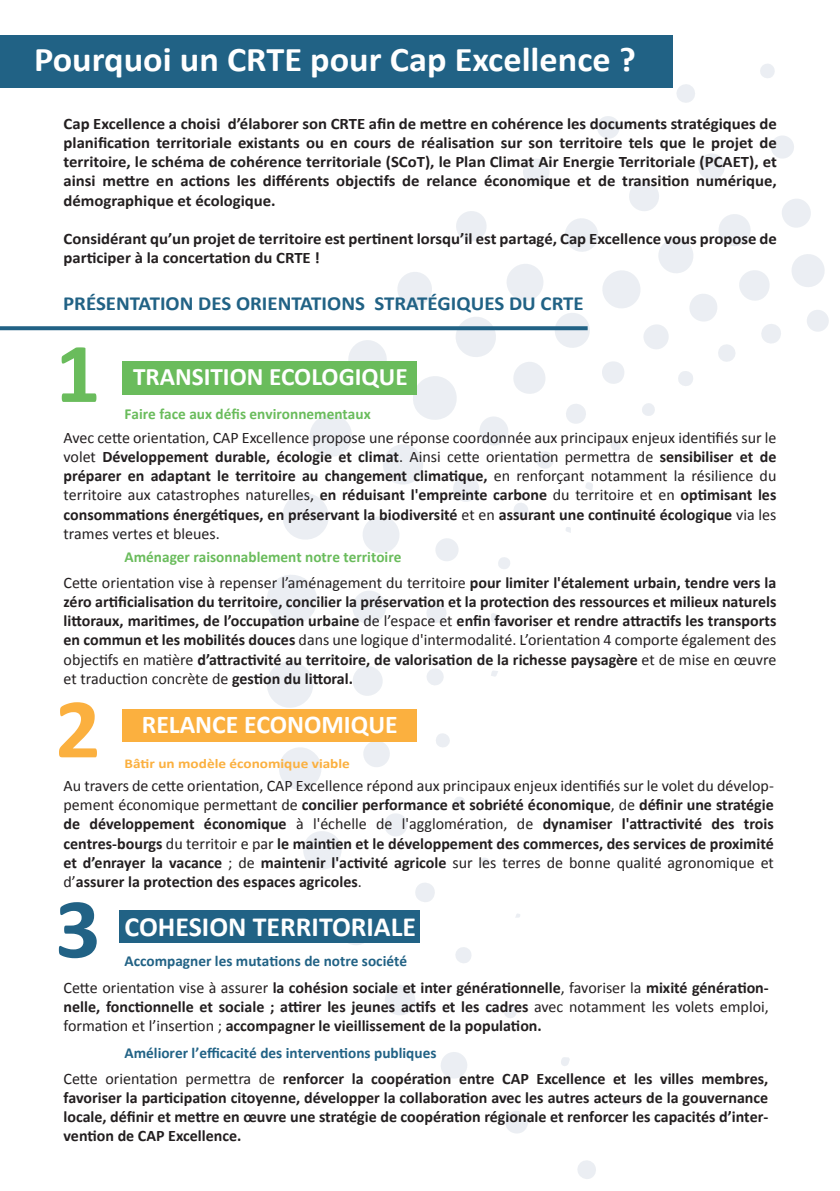
<style>
.page{position:relative;width:840px;height:1191px;background:#fff}
.page>*{position:absolute;margin:0;border:0;box-sizing:border-box;transform-origin:0 0}
.t1{font:700 85.6px "Calibri";color:#6abc5c;scale:1.04 1}
.t2{font:700 85.6px "Calibri";color:#fbb03f;scale:1.04 1}
.t3{font:700 85.6px "Calibri";color:#216285;scale:1.04 1}
.t4{font:700 34.8px "Calibri";color:#fff;scale:1.04 1}
.t5{font:700 27.8px "Calibri";color:#fff}
.t6{font:700 25.6px "Calibri";color:#fff}
.t7{font:700 25.2px "Calibri";color:#fff}
.t8{font:700 20px "Calibri";color:#216285;scale:1.04 1}
.t9{font:700 16px/19.2px "Calibri";color:#231f20;text-align:justify}
.t10{font:700 16px/19.2px "Calibri";color:#231f20;text-align:justify;scale:1.04 1}
.t11{font:16px/19.2px "Calibri";color:#231f20;text-align:justify}
.t12{font:700 15.2px "Calibri";color:#216285}
.t13{font:700 15.2px "Calibri";color:#6abc5c}
.t14{font:700 13.4px "Calibri";color:#fbb03f;scale:1.13 1}
.s1{font-weight:700}
.s2{font-weight:400}
</style>
<div class="page">
<svg style="left:267px;top:575px;width:50px;height:50px"></svg>
<svg style="left:282px;top:493px;width:47px;height:47px"></svg>
<svg style="left:267px;top:661px;width:46px;height:47px"></svg>
<svg style="left:409px;top:376px;width:48px;height:44px"></svg>
<svg style="left:310px;top:414px;width:42px;height:43px"></svg>
<svg style="left:279px;top:747px;width:42px;height:43px"></svg>
<svg style="left:452px;top:317px;width:46px;height:40px"></svg>
<svg style="left:383px;top:444px;width:40px;height:41px"></svg>
<svg style="left:303px;top:831px;width:39px;height:39px"></svg>
<svg style="left:348px;top:340px;width:39px;height:21px"></svg>
<svg style="left:602px;top:270px;width:38px;height:38px"></svg>
<svg style="left:363px;top:516px;width:36px;height:37px"></svg>
<svg style="left:507px;top:264px;width:36px;height:37px"></svg>
<svg style="left:552px;top:313px;width:38px;height:35px"></svg>
<svg style="left:658px;top:238px;width:35px;height:35px"></svg>
<svg style="left:348px;top:943px;width:16px;height:2px"></svg>
<svg style="left:397px;top:272px;width:35px;height:34px"></svg>
<svg style="left:565px;top:218px;width:33px;height:34px"></svg>
<svg style="left:352px;top:591px;width:34px;height:33px"></svg>
<svg style="left:792px;top:254px;width:33px;height:33px"></svg>
<svg style="left:513px;top:362px;width:32px;height:32px"></svg>
<svg style="left:719px;top:214px;width:32px;height:32px"></svg>
<svg style="left:385px;top:985px;width:30px;height:30px"></svg>
<svg style="left:739px;top:270px;width:31px;height:31px"></svg>
<svg style="left:456px;top:211px;width:31px;height:31px"></svg>
<svg style="left:629px;top:181px;width:30px;height:30px"></svg>
<svg style="left:353px;top:666px;width:30px;height:30px"></svg>
<svg style="left:479px;top:416px;width:29px;height:30px"></svg>
<svg style="left:782px;top:199px;width:29px;height:29px"></svg>
<svg style="left:689px;top:294px;width:28px;height:28px"></svg>
<svg style="left:523px;top:159px;width:27px;height:26px"></svg>
<svg style="left:698px;top:153px;width:27px;height:27px"></svg>
<svg style="left:441px;top:1052px;width:26px;height:27px"></svg>
<svg style="left:363px;top:742px;width:27px;height:25px"></svg>
<svg style="left:453px;top:476px;width:26px;height:26px"></svg>
<svg style="left:643px;top:324px;width:26px;height:25px"></svg>
<svg style="left:435px;top:538px;width:24px;height:23px"></svg>
<svg style="left:384px;top:813px;width:23px;height:23px"></svg>
<svg style="left:771px;top:136px;width:23px;height:23px"></svg>
<svg style="left:597px;top:116px;width:23px;height:23px"></svg>
<svg style="left:505px;top:1111px;width:23px;height:23px"></svg>
<svg style="left:602px;top:361px;width:22px;height:23px"></svg>
<svg style="left:807px;top:310px;width:21px;height:22px"></svg>
<svg style="left:426px;top:603px;width:21px;height:20px"></svg>
<svg style="left:566px;top:404px;width:20px;height:20px"></svg>
<svg style="left:761px;top:324px;width:20px;height:20px"></svg>
<svg style="left:415px;top:883px;width:20px;height:19px"></svg>
<svg style="left:577px;top:1160px;width:19px;height:19px"></svg>
<svg style="left:676px;top:84px;width:19px;height:19px"></svg>
<svg style="left:718px;top:344px;width:18px;height:18px"></svg>
<svg style="left:536px;top:451px;width:18px;height:18px"></svg>
<svg style="left:427px;top:668px;width:17px;height:17px"></svg>
<svg style="left:455px;top:947px;width:17px;height:16px"></svg>
<svg style="left:678px;top:371px;width:15px;height:15px"></svg>
<svg style="left:514px;top:503px;width:14px;height:15px"></svg>
<svg style="left:760px;top:64px;width:15px;height:14px"></svg>
<svg style="left:436px;top:733px;width:14px;height:14px"></svg>
<svg style="left:642px;top:403px;width:13px;height:13px"></svg>
<svg style="left:504px;top:1005px;width:13px;height:13px"></svg>
<svg style="left:498px;top:557px;width:12px;height:12px"></svg>
<svg style="left:454px;top:797px;width:11px;height:11px"></svg>
<svg style="left:611px;top:440px;width:10px;height:11px"></svg>
<svg style="left:491px;top:613px;width:8px;height:10px"></svg>
<svg style="left:561px;top:1057px;width:8px;height:9px"></svg>
<svg style="left:585px;top:482px;width:8px;height:9px"></svg>
<svg style="left:481px;top:858px;width:7px;height:8px"></svg>
<svg style="left:491px;top:671px;width:7px;height:6px"></svg>
<svg style="left:566px;top:527px;width:5px;height:6px"></svg>
<svg style="left:623px;top:1100px;width:5px;height:5px"></svg>
<svg style="left:515px;top:914px;width:5px;height:4px"></svg>
<div style="left:0;top:36px;width:672px;height:52px;background:#216285"></div>
<div style="left:122px;top:361px;width:295px;height:33px;background:#6abc5c"></div>
<div style="left:122px;top:709px;width:295px;height:33px;background:#fbb03f"></div>
<div style="left:120px;top:910px;width:299px;height:33px;background:#216285"></div>
<svg style="left:0;top:326px;width:587px;height:4px;background:#2d6a8b"></svg>
<h2 class="t4" style="left:34px;top:35px;width:580px">Pourquoi un CRTE pour Cap Excellence ?</h2>
<p class="t10" style="left:64px;top:113px;width:687px">Cap Excellence a choisi d’élaborer son CRTE afin de mettre en cohérence les documents stratégiques de planification territoriale existants ou en cours de réalisation sur son territoire tels que le projet de territoire, le schéma de cohérence territoriale (SCoT), le Plan Climat Air Energie Territoriale (PCAET), et ainsi mettre en actions les différents objectifs de relance économique et de transition numérique, démographique et écologique.</p>
<p class="t10" style="left:64px;top:228px;width:687px">Considérant qu’un projet de territoire est pertinent lorsqu’il est partagé, Cap Excellence vous propose de participer à la concertation du CRTE !</p>
<p class="t8" style="left:63px;top:289px;width:502px">PRÉSENTATION DES ORIENTATIONS STRATÉGIQUES DU CRTE</p>
<h1 class="t1" style="left:55px;top:313px;width:45px">1</h1>
<h3 class="t7" style="left:133px;top:359px;width:276px">TRANSITION ECOLOGIQUE</h3>
<p class="t13" style="left:124px;top:403px;width:247px">Faire face aux défis environnementaux</p>
<p class="t11" style="left:64px;top:427px;width:714px">Avec cette orientation, CAP Excellence propose une réponse coordonnée aux principaux enjeux identifiés sur le volet <span class="s1">Développement durable, écologie et climat</span>. Ainsi cette orientation permettra de <span class="s1">sensibiliser et de préparer en adaptant le territoire au changement climatique,</span> en renforçant notamment la résilience du territoire aux catastrophes naturelles, <span class="s1">en réduisant l'empreinte carbone</span> du territoire et en <span class="s1">optimisant les consommations énergétiques, en préservant la biodiversité</span> et en <span class="s1">assurant une continuité écologique</span> via les trames vertes et bleues.</p>
<p class="t13" style="left:124px;top:546px;width:278px">Aménager raisonnablement notre territoire</p>
<p class="t9" style="left:64px;top:572px;width:714px"><span class="s2">Cette orientation vise à repenser l’aménagement du territoire</span> pour limiter l'étalement urbain, tendre vers la zéro artificialisation du territoire, concilier la préservation et la protection des ressources et milieux naturels littoraux, maritimes, de l’occupation urbaine <span class="s2">de l’espace et</span> enfin favoriser et rendre attractifs les transports en commun et les mobilités douces <span class="s2">dans une logique d'intermodalité. L’orientation 4 comporte également des objectifs en matière</span> d’attractivité au territoire, de valorisation de la richesse paysagère <span class="s2">et de mise en œuvre et traduction concrète de</span> gestion du littoral.</p>
<h1 class="t2" style="left:55px;top:668px;width:45px">2</h1>
<h3 class="t6" style="left:142px;top:706px;width:257px">RELANCE ECONOMIQUE</h3>
<p class="t14" style="left:124px;top:753px;width:201px">Bâtir un modèle économique viable</p>
<p class="t9" style="left:63px;top:775px;width:711px"><span class="s2">Au travers de cette orientation, CAP Excellence répond aux principaux enjeux identifiés sur le volet du dévelop&shy;pement économique permettant de</span> concilier performance et sobriété économique<span class="s2">, de</span> définir une stratégie de développement économique <span class="s2">à l'échelle de l'agglomération, de</span> dynamiser l'attractivité des trois centres-bourgs <span class="s2">du territoir e par</span> le maintien et le développement des commerces, des services de proximité et d’enrayer la vacance <span class="s2">; de</span> maintenir l'activité agricole <span class="s2">sur les terres de bonne qualité agronomique et d’</span>assurer la protection des espaces agricoles<span class="s2">.</span></p>
<h1 class="t3" style="left:55px;top:868px;width:45px">3</h1>
<h3 class="t5" style="left:124px;top:906px;width:293px">COHESION TERRITORIALE</h3>
<p class="t12" style="left:124px;top:950px;width:284px">Accompagner les mutations de notre société</p>
<p class="t9" style="left:63px;top:977px;width:706px"><span class="s2">Cette orientation vise à assurer</span> la cohésion sociale et inter générationnelle<span class="s2">, favoriser la</span> mixité génération&shy;nelle, fonctionnelle et sociale ; attirer les jeunes actifs et les cadres <span class="s2">avec notamment les volets emploi, formation et l’insertion ;</span> accompagner le vieillissement de la population.</p>
<p class="t12" style="left:124px;top:1042px;width:313px">Améliorer l’efficacité des interventions publiques</p>
<p class="t9" style="left:63px;top:1068px;width:705px"><span class="s2">Cette orientation permettra de</span> renforcer la coopération entre CAP Excellence et les villes membres, favoriser la participation citoyenne, développer la collaboration avec les autres acteurs de la gouvernance locale, définir et mettre en œuvre une stratégie de coopération régionale et renforcer les capacités d’inter&shy;vention de CAP Excellence.</p>
</div>
